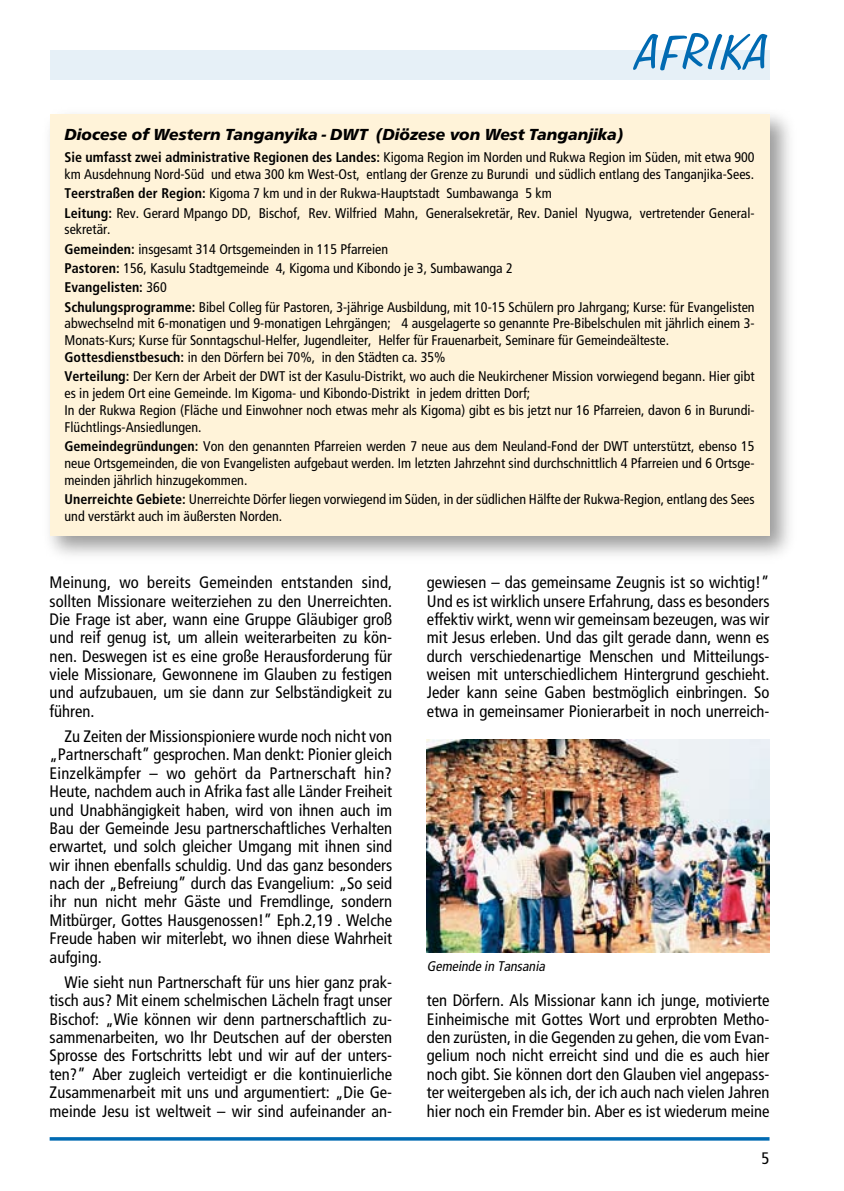
<style>
.page{position:relative;width:844px;height:1191px;background:#fff}
.page>*{position:absolute;margin:0;border:0;box-sizing:border-box;transform-origin:0 0}
.t1{font:56px "Freehand 575 BT Regular B";letter-spacing:.005em;color:#006ab2}
.t2{font:condensed 16.62px/18.4px "Frutiger Cd";color:#000;text-align:justify}
.t3{font:italic 700 16.62px "Front Page LH";color:#000}
.t4{font:condensed 14px/16.8px "Frutiger Cd";color:#000}
.t5{font:italic condensed 14px "Frutiger Cd";color:#000}
.t6{font:700 condensed 14px "Frutiger Cd Bo";color:#000}
.s1{font-family:"Frutiger Cd Bo";font-weight:700}
.s2{font-family:"Frutiger Cd";font-weight:400}
</style>
<div class="page">
<div style="left:50px;top:50px;width:719px;height:29px;background:#e6f0f7"></div>
<hr style="left:50px;top:1137px;width:719px;height:3px;background:#006ab2">
<div style="left:43px;top:107px;width:753px;height:457px;background:#000;opacity:.4"></div>
<div style="left:50px;top:114px;width:719px;height:422px;background:#fff3d9"></div>
<img style="left:427px;top:739px;width:342px;height:213px">
<h1 class="t1" style="left:635px;top:24px;width:136px">Afrika</h1>
<p class="t3" style="left:64px;top:125px;width:560px">Diocese of Western Tanganyika - DWT (Diözese von West Tanganjika)</p>
<p class="t4" style="left:64px;top:149px;width:691px"><span class="s1">Sie umfasst zwei administrative Regionen des Landes:</span> Kigoma Region im Norden und Rukwa Region im Süden, mit etwa 900 km Ausdehnung Nord-Süd und etwa 300 km West-Ost, entlang der Grenze zu Burundi und südlich entlang des Tanganjika-Sees.</p>
<p class="t4" style="left:64px;top:184px;width:691px;line-height:19.2px"><span class="s1">Teerstraßen der Region:</span> Kigoma 7 km und in der Rukwa-Hauptstadt Sumbawanga 5 km<br><span class="s1">Leitung:</span> Rev. Gerard Mpango DD, Bischof, Rev. Wilfried Mahn, Generalsekretär, Rev. Daniel Nyugwa, vertretender General-</p>
<p class="t4" style="left:64px;top:220px;width:448px;line-height:19.2px">sekretär.<br><span class="s1">Gemeinden:</span> insgesamt 314 Ortsgemeinden in 115 Pfarreien<br><span class="s1">Pastoren:</span> 156, Kasulu Stadtgemeinde 4, Kigoma und Kibondo je 3, Sumbawanga 2</p>
<p class="t6" style="left:64px;top:280px;width:104px">Evangelisten: <span class="s2">360</span></p>
<p class="t4" style="left:64px;top:299px;width:691px"><span class="s1">Schulungsprogramme:</span> Bibel Colleg für Pastoren, 3-jährige Ausbildung, mit 10-15 Schülern pro Jahrgang; Kurse: für Evangelisten abwechselnd mit 6-monatigen und 9-monatigen Lehrgängen; 4 ausgelagerte so genannte Pre-Bibelschulen mit jährlich einem 3- Monats-Kurs; Kurse für Sonntagschul-Helfer, Jugendleiter, Helfer für Frauenarbeit, Seminare für Gemeindeälteste.<br><span class="s1">Gottesdienstbesuch:</span> in den Dörfern bei 70%, in den Städten ca. 35%</p>
<p class="t4" style="left:64px;top:368px;width:691px"><span class="s1">Verteilung:</span> Der Kern der Arbeit der DWT ist der Kasulu-Distrikt, wo auch die Neukirchener Mission vorwiegend begann. Hier gibt es in jedem Ort eine Gemeinde. Im Kigoma- und Kibondo-Distrikt in jedem dritten Dorf;<br>In der Rukwa Region (Fläche und Einwohner noch etwas mehr als Kigoma) gibt es bis jetzt nur 16 Pfarreien, davon 6 in Burundi-Flüchtlings-Ansiedlungen.</p>
<p class="t4" style="left:64px;top:438px;width:691px;text-align:justify"><span class="s1">Gemeindegründungen:</span> Von den genannten Pfarreien werden 7 neue aus dem Neuland-Fond der DWT unterstützt, ebenso 15 neue Ortsgemeinden, die von Evangelisten aufgebaut werden. Im letzten Jahrzehnt sind durchschnittlich 4 Pfarreien und 6 Ortsge&shy;meinden jährlich hinzugekommen.</p>
<p class="t4" style="left:64px;top:491px;width:691px"><span class="s1">Unerreichte Gebiete:</span> Unerreichte Dörfer liegen vorwiegend im Süden, in der südlichen Hälfte der Rukwa-Region, entlang des Sees und verstärkt auch im äußersten Norden.</p>
<p class="t2" style="left:50px;top:574px;width:344px">Meinung, wo bereits Gemeinden entstanden sind, sollten Missionare weiterziehen zu den Unerreichten.<br>Die Frage ist aber, wann eine Gruppe Gläubiger groß und reif genug ist, um allein weiterarbeiten zu kön&shy;nen. Deswegen ist es eine große Herausforderung für viele Missionare, Gewonnene im Glauben zu festigen und aufzubauen, um sie dann zur Selbständigkeit zu führen.</p>
<p class="t2" style="left:50px;top:727px;width:344px;text-indent:15px">Zu Zeiten der Missionspioniere wurde noch nicht von „Partnerschaft” gesprochen. Man denkt: Pionier gleich Einzelkämpfer – wo gehört da Partnerschaft hin?<br>Heute, nachdem auch in Afrika fast alle Länder Freiheit und Unabhängigkeit haben, wird von ihnen auch im Bau der Gemeinde Jesu partnerschaftliches Verhalten erwartet, und solch gleicher Umgang mit ihnen sind wir ihnen ebenfalls schuldig. Und das ganz besonders nach der „Befreiung” durch das Evangelium: „So seid ihr nun nicht mehr Gäste und Fremdlinge, sondern Mitbürger, Gottes Hausgenossen!” Eph.2,19 . Welche Freude haben wir miterlebt, wo ihnen diese Wahrheit aufging.</p>
<p class="t2" style="left:50px;top:973px;width:344px;text-indent:15px">Wie sieht nun Partnerschaft für uns hier ganz prak&shy;tisch aus? Mit einem schelmischen Lächeln fragt unser Bischof: „Wie können wir denn partnerschaftlich zu&shy;sammenarbeiten, wo Ihr Deutschen auf der obersten Sprosse des Fortschritts lebt und wir auf der unters&shy;ten?” Aber zugleich verteidigt er die kontinuierliche Zusammenarbeit mit uns und argumentiert: „Die Ge&shy;meinde Jesu ist weltweit – wir sind aufeinander an-</p>
<p class="t2" style="left:427px;top:574px;width:344px">gewiesen – das gemeinsame Zeugnis ist so wichtig!” Und es ist wirklich unsere Erfahrung, dass es besonders effektiv wirkt, wenn wir gemeinsam bezeugen, was wir mit Jesus erleben. Und das gilt gerade dann, wenn es durch verschiedenartige Menschen und Mitteilungs&shy;weisen mit unterschiedlichem Hintergrund geschieht.<br>Jeder kann seine Gaben bestmöglich einbringen. So etwa in gemeinsamer Pionierarbeit in noch unerreich-</p>
<p class="t5" style="left:427px;top:958px;width:122px">Gemeinde in Tansania</p>
<p class="t2" style="left:427px;top:991px;width:344px">ten Dörfern. Als Missionar kann ich junge, motivierte Einheimische mit Gottes Wort und erprobten Metho&shy;den zurüsten, in die Gegenden zu gehen, die vom Evan&shy;gelium noch nicht erreicht sind und die es auch hier noch gibt. Sie können dort den Glauben viel angepass&shy;ter weitergeben als ich, der ich auch nach vielen Jahren hier noch ein Fremder bin. Aber es ist wiederum meine</p>
</div>
